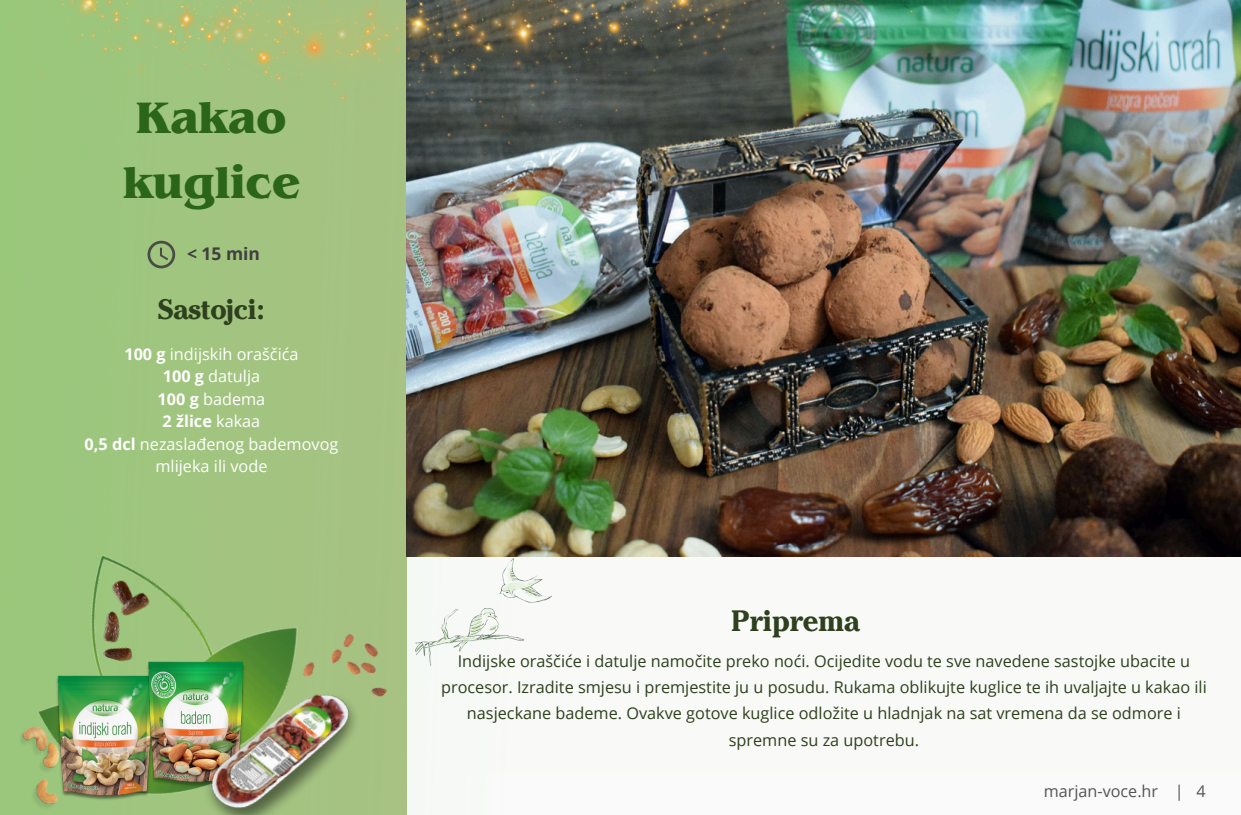
<style>
.page{position:relative;width:1241px;height:815px;background:#fff}
.page>*{position:absolute;margin:0;border:0;box-sizing:border-box;transform-origin:0 0}
.t1{font:700 46.25px/64.8px "Benguiat Pro ITC";color:#2a651a}
.t2{font:700 29.25px "Cheltenham Pro";color:#2e401d}
.t3{font:700 28px "Cheltenham Pro";color:#2e401d}
.t4{font:700 17.5px "Open Sans";color:#404040}
.t5{font:16.25px/26.2px "Open Sans";color:#2e401d;text-align:center}
.t6{font:16.25px/22.5px "Open Sans";color:#fff;text-align:center}
.t7{font:700 16.25px "Open Sans";color:#fff}
.t8{font:16.12px "Open Sans";color:#545454}
.s1{font-weight:700}
.s2{font-weight:400}
</style>
<div class="page">
<img style="left:0;top:156px;width:551px;height:619px">
<div style="left:0;top:371px;width:337px;height:444px;background:#9ec57e"></div>
<div style="left:106px;top:535px;width:242px;height:92px;background:#a2c480"></div>
<svg style="left:147px;top:241px;width:28px;height:27px"></svg>
<img style="left:406px;top:0;width:834px;height:556px">
<img style="left:72px;top:567px;width:89px;height:77px">
<img style="left:12px;top:644px;width:89px;height:171px">
<img style="left:101px;top:630px;width:50px;height:185px">
<img style="left:19px;top:720px;width:53px;height:95px">
<div style="left:295px;top:608px;width:116px;height:19px;background:#a6c282"></div>
<img style="left:415px;top:558px;width:136px;height:107px">
<img style="left:0;top:0;width:1046px;height:156px">
<img style="left:151px;top:627px;width:264px;height:188px">
<p class="t1" style="left:123px;top:92px;width:179px">Kakao kuglice</p>
<p class="t4" style="left:187px;top:241px;width:74px">&lt; 15 min</p>
<p class="t3" style="left:158px;top:299px;width:108px">Sastojci:</p>
<p class="t6" style="left:124px;top:342px;width:176px"><span class="s1">100 g</span> indijskih oraščića</p>
<p class="t6" style="left:163px;top:365px;width:99px"><span class="s1">100 g</span> datulja</p>
<p class="t6" style="left:158px;top:387px;width:109px"><span class="s1">100 g</span> badema</p>
<p class="t7" style="left:163px;top:410px;width:99px">2 žlice <span class="s2">kakaa</span></p>
<p class="t6" style="left:85px;top:432px;width:255px"><span class="s1">0,5 dcl</span> nezaslađenog bademovog mlijeka ili vode</p>
<h1 class="t2" style="left:731px;top:610px;width:130px">Priprema</h1>
<p class="t5" style="left:441px;top:647px;width:767px">Indijske oraščiće i datulje namočite preko noći. Ocijedite vodu te sve navedene sastojke ubacite u procesor. Izradite smjesu i premjestite ju u posudu. Rukama oblikujte kuglice te ih uvaljajte u kakao ili nasjeckane bademe. Ovakve gotove kuglice odložite u hladnjak na sat vremena da se odmore i spremne su za upotrebu.</p>
<p class="t8" style="left:1043px;top:779px;width:163px">marjan-voce.hr | 4</p>
</div>
